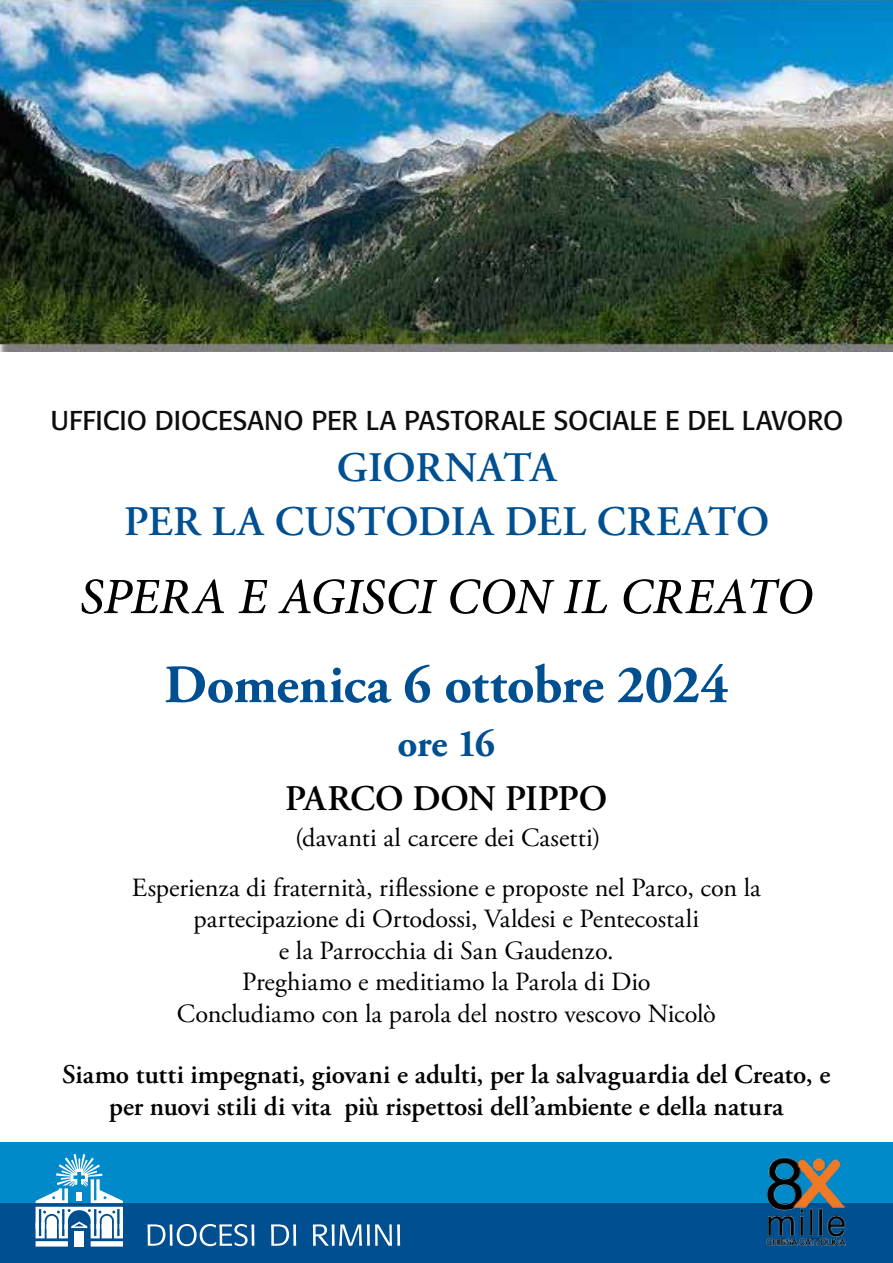
<style>
.page{position:relative;width:893px;height:1263px;background:#fff}
.page>*{position:absolute;margin:0;border:0;box-sizing:border-box;transform-origin:0 0}
.t1{font:700 54px "Adobe Garamond Pro";letter-spacing:-.01em;color:#005091}
.t2{font:italic 500 51px "Minion Pro";letter-spacing:-.01em;color:#000}
.t3{font:600 42px/54px "Adobe Garamond Pro";color:#005091}
.t4{font:700 39px "Adobe Garamond Pro";color:#005091}
.t5{font:600 36px "Adobe Garamond Pro";letter-spacing:-.015em;color:#000}
.t6{font:600 27px/32.4px "Adobe Garamond Pro";color:#000;text-align:center}
.t7{font:27px "Formata";letter-spacing:-.005em;color:#000}
.t8{font:26.25px/31.5px "Adobe Garamond Pro";color:#000;text-align:center}
</style>
<div class="page">
<img style="left:0;top:0;width:893px;height:351px">
<div style="left:0;top:1142px;width:893px;height:61px;background:#008ac9"></div>
<div style="left:0;top:1203px;width:893px;height:60px;background:#005091"></div>
<svg style="left:147px;top:1224px;width:107px;height:22px"></svg>
<svg style="left:271px;top:1224px;width:25px;height:22px"></svg>
<svg style="left:313px;top:1224px;width:87px;height:22px"></svg>
<div style="left:75px;top:1231px;width:9px;height:16px;background:#fff"></div>
<svg style="left:36px;top:1154px;width:87px;height:92px"></svg>
<img style="left:766px;top:1157px;width:80px;height:89px">
<p class="t7" style="left:50px;top:404px;width:794px">UFFICIO DIOCESANO PER LA PASTORALE SOCIALE E DEL LAVORO</p>
<h3 class="t3" style="left:124px;top:441px;width:434px;text-indent:212px">GIORNATA per la custodia</h3>
<h3 class="t3" style="left:505px;top:495px;width:266px">DEL CREATO</h3>
<h2 class="t2" style="left:80px;top:562px;width:735px">SPERA E AGISCI CON IL CREATO</h2>
<h1 class="t1" style="left:164px;top:653px;width:566px">Domenica 6 ottobre 2024</h1>
<h3 class="t4" style="left:397px;top:721px;width:99px">ore 16</h3>
<h3 class="t5" style="left:285px;top:778px;width:324px">PARCO DON PIPPO</h3>
<p class="t8" style="left:132px;top:814px;width:630px;line-height:49.5px">(davanti al carcere dei Casetti)<br>Esperienza di fraternità, riflessione e proposte nel Parco, con la</p>
<p class="t8" style="left:177px;top:904px;width:540px">partecipazione di Ortodossi, Valdesi e Pentecostali<br>e la Parrocchia di San Gaudenzo.<br>Preghiamo e meditiamo la Parola di Dio Concludiamo con la parola del nostro vescovo Nicolò</p>
<p class="t6" style="left:62px;top:1058px;width:770px">Siamo tutti impegnati, giovani e adulti, per la salvaguardia del Creato, e per nuovi stili di vita più rispettosi dell’ambiente e della natura</p>
</div>
